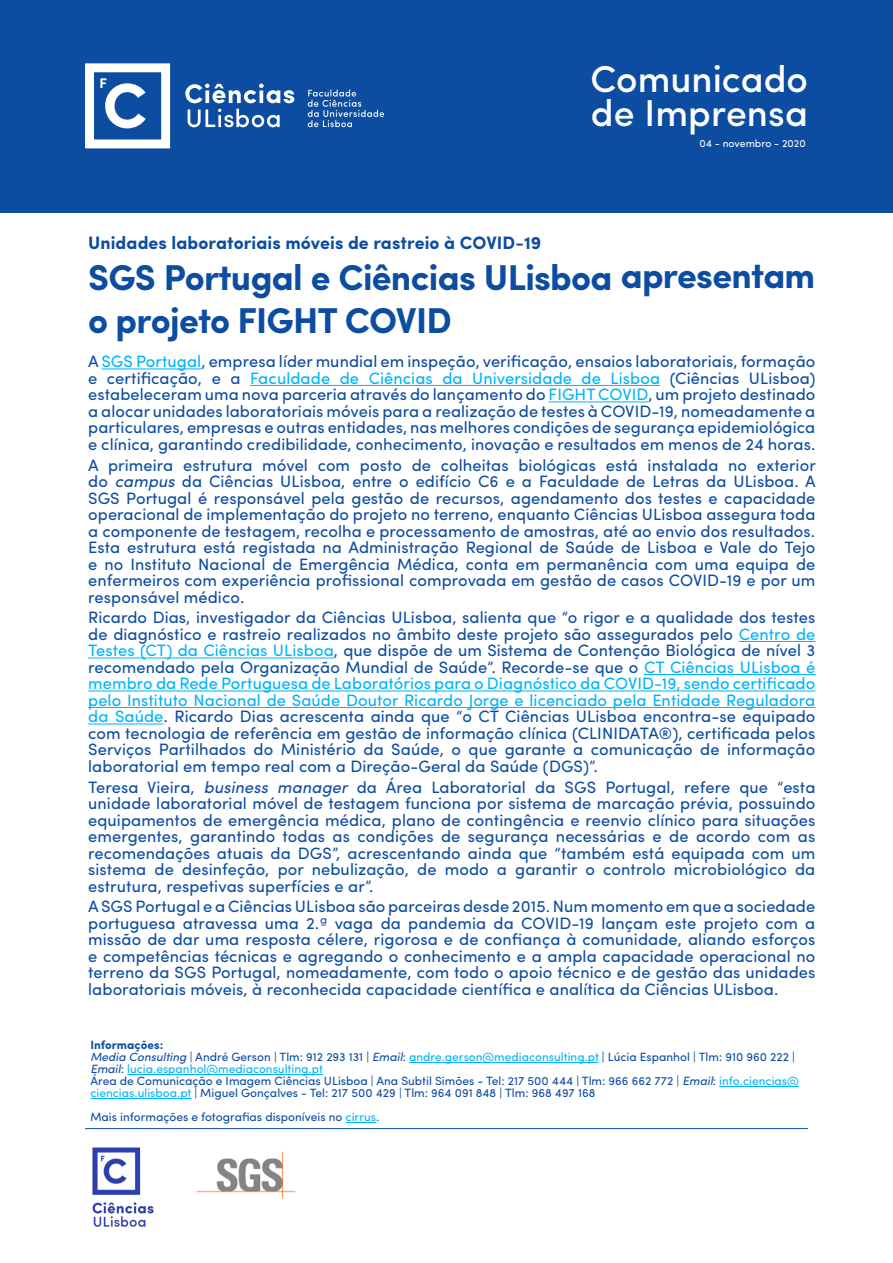
<style>
.page{position:relative;width:893px;height:1263px;background:#fff}
.page>*{position:absolute;margin:0;border:0;box-sizing:border-box;transform-origin:0 0}
.t1{font:500 37.5px "Sofia Pro";color:#fff}
.t2{font:700 36px/43.5px "Sofia Pro";letter-spacing:-.02em;color:#0d4da1}
.t3{font:700 18px "Sofia Pro";letter-spacing:.005em;color:#0d4da1}
.t4{font:16.5px/16.5px "Sofia Pro";letter-spacing:.005em;color:#0d4da1;text-align:justify}
.t5{font:12px/12px "Sofia Pro";color:#0d4da1}
.t6{font:12px/12px "Sofia Pro";color:#00b4fa}
.t7{font:700 12px "Sofia Pro";color:#0d4da1}
.t8{font:10.5px "Sofia Pro";color:#fff}
.s1{color:#00b4fa}
.s2{font-style:italic}
.s3{font-style:italic;color:#0d4da1}
.s4{color:#0d4da1}
</style>
<div class="page">
<div style="left:0;top:0;width:893px;height:212px;background:#0d4da1"></div>
<svg style="left:308px;top:90px;width:76px;height:37px"></svg>
<svg style="left:188px;top:109px;width:92px;height:18px"></svg>
<svg style="left:185px;top:84px;width:109px;height:19px"></svg>
<svg style="left:85px;top:63px;width:85px;height:85px"></svg>
<hr style="left:85px;top:1128px;width:723px;height:1px;background:#0d4da1">
<hr style="left:409px;top:1062px;width:190px;height:1px;background:#00b4fa">
<hr style="left:127px;top:1074px;width:196px;height:1px;background:#00b4fa">
<hr style="left:719px;top:1086px;width:80px;height:1px;background:#00b4fa">
<hr style="left:90px;top:1098px;width:101px;height:1px;background:#00b4fa">
<hr style="left:346px;top:1122px;width:30px;height:1px;background:#00b4fa">
<hr style="left:101px;top:368px;width:100px;height:1px;background:#00b4fa">
<hr style="left:250px;top:385px;width:410px;height:1px;background:#00b4fa">
<hr style="left:549px;top:401px;width:99px;height:1px;background:#00b4fa">
<hr style="left:739px;top:641px;width:76px;height:1px;background:#00b4fa">
<hr style="left:88px;top:657px;width:246px;height:1px;background:#00b4fa">
<hr style="left:644px;top:674px;width:171px;height:1px;background:#00b4fa">
<hr style="left:88px;top:690px;width:727px;height:1px;background:#00b4fa">
<hr style="left:88px;top:707px;width:727px;height:1px;background:#00b4fa">
<hr style="left:88px;top:723px;width:76px;height:1px;background:#00b4fa">
<img style="left:92px;top:1147px;width:62px;height:80px">
<img style="left:196px;top:1151px;width:100px;height:48px">
<p class="t1" style="left:591px;top:51px;width:219px">Comunicado</p>
<p class="t1" style="left:591px;top:85px;width:219px">de Imprensa</p>
<p class="t8" style="left:700px;top:136px;width:108px">04 - novembro - 2020</p>
<p class="t3" style="left:88px;top:229px;width:455px">Unidades laboratoriais móveis de rastreio à COVID-19</p>
<p class="t2" style="left:88px;top:253px;width:729px">SGS Portugal e Ciências ULisboa apresentam o projeto FIGHT COVID</p>
<p class="t4" style="left:88px;top:352px;width:729px">A <span class="s1">SGS Portugal</span>, empresa líder mundial em inspeção, verificação, ensaios laboratoriais, formação e certificação, e a <span class="s1">Faculdade de Ciências da Universidade de Lisboa</span> (Ciências ULisboa) estabeleceram uma nova parceria através do lançamento do <span class="s1">FIGHT COVID</span>, um projeto destinado a alocar unidades laboratoriais móveis para a realização de testes à COVID-19, nomeadamente a particulares, empresas e outras entidades, nas melhores condições de segurança epidemiológica e clínica, garantindo credibilidade, conhecimento, inovação e resultados em menos de 24 horas.</p>
<p class="t4" style="left:88px;top:455px;width:729px">A primeira estrutura móvel com posto de colheitas biológicas está instalada no exterior do <span class="s2">campus</span> da Ciências ULisboa, entre o edifício C6 e a Faculdade de Letras da ULisboa. A SGS Portugal é responsável pela gestão de recursos, agendamento dos testes e capacidade operacional de implementação do projeto no terreno, enquanto Ciências ULisboa assegura toda a componente de testagem, recolha e processamento de amostras, até ao envio dos resultados.<br>Esta estrutura está registada na Administração Regional de Saúde de Lisboa e Vale do Tejo e no Instituto Nacional de Emergência Médica, conta em permanência com uma equipa de enfermeiros com experiência profissional comprovada em gestão de casos COVID-19 e por um responsável médico.</p>
<p class="t4" style="left:88px;top:608px;width:729px">Ricardo Dias, investigador da Ciências ULisboa, salienta que “o rigor e a qualidade dos testes de diagnóstico e rastreio realizados no âmbito deste projeto são assegurados pelo <span class="s1">Centro de Testes (CT) da Ciências ULisboa</span>, que dispõe de um Sistema de Contenção Biológica de nível 3 recomendado pela Organização Mundial de Saúde”. Recorde-se que o <span class="s1">CT Ciências ULisboa é membro da Rede Portuguesa de Laboratórios para o Diagnóstico da COVID-19, sendo certificado pelo Instituto Nacional de Saúde Doutor Ricardo Jorge e licenciado pela Entidade Reguladora da Saúde</span>. Ricardo Dias acrescenta ainda que “o CT Ciências ULisboa encontra-se equipado com tecnologia de referência em gestão de informação clínica (CLINIDATA®), certificada pelos Serviços Partilhados do Ministério da Saúde, o que garante a comunicação de informação laboratorial em tempo real com a Direção-Geral da Saúde (DGS)”.</p>
<p class="t4" style="left:88px;top:777px;width:729px">Teresa Vieira, <span class="s2">business manager</span> da Área Laboratorial da SGS Portugal, refere que “esta unidade laboratorial móvel de testagem funciona por sistema de marcação prévia, possuindo equipamentos de emergência médica, plano de contingência e reenvio clínico para situações emergentes, garantindo todas as condições de segurança necessárias e de acordo com as recomendações atuais da DGS”, acrescentando ainda que “também está equipada com um sistema de desinfeção, por nebulização, de modo a garantir o controlo microbiológico da estrutura, respetivas superfícies e ar”.</p>
<p class="t4" style="left:88px;top:897px;width:729px">A SGS Portugal e a Ciências ULisboa são parceiras desde 2015. Num momento em que a sociedade portuguesa atravessa uma 2.ª vaga da pandemia da COVID-19 lançam este projeto com a missão de dar uma resposta célere, rigorosa e de confiança à comunidade, aliando esforços e competências técnicas e agregando o conhecimento e a ampla capacidade operacional no terreno da SGS Portugal, nomeadamente, com todo o apoio técnico e de gestão das unidades laboratoriais móveis, à reconhecida capacidade científica e analítica da Ciências ULisboa.</p>
<p class="t7" style="left:90px;top:1036px;width:74px">Informações:</p>
<p class="t6" style="left:90px;top:1050px;width:706px"><span class="s3">Media Consulting</span> <span class="s4">| André Gerson | Tlm: 912 293 131 |</span> <span class="s3">Email</span><span class="s4">:</span> andre.gerson@mediaconsulting.pt <span class="s4">| Lúcia Espanhol | Tlm: 910 960 222 |<br></span><span class="s3">Email</span><span class="s4">:</span> lucia.espanhol@mediaconsulting.pt</p>
<p class="t5" style="left:90px;top:1074px;width:710px">Área de Comunicação e Imagem Ciências ULisboa | Ana Subtil Simões - Tel: 217 500 444 | Tlm: 966 662 772 | <span class="s2">Email</span>: <span class="s1">info.ciencias@ ciencias.ulisboa.pt</span> | Miguel Gonçalves - Tel: 217 500 429 | Tlm: 964 091 848 | Tlm: 968 497 168</p>
<p class="t5" style="left:90px;top:1110px;width:290px">Mais informações e fotografias disponíveis no <span class="s1">cirrus</span>.</p>
</div>
